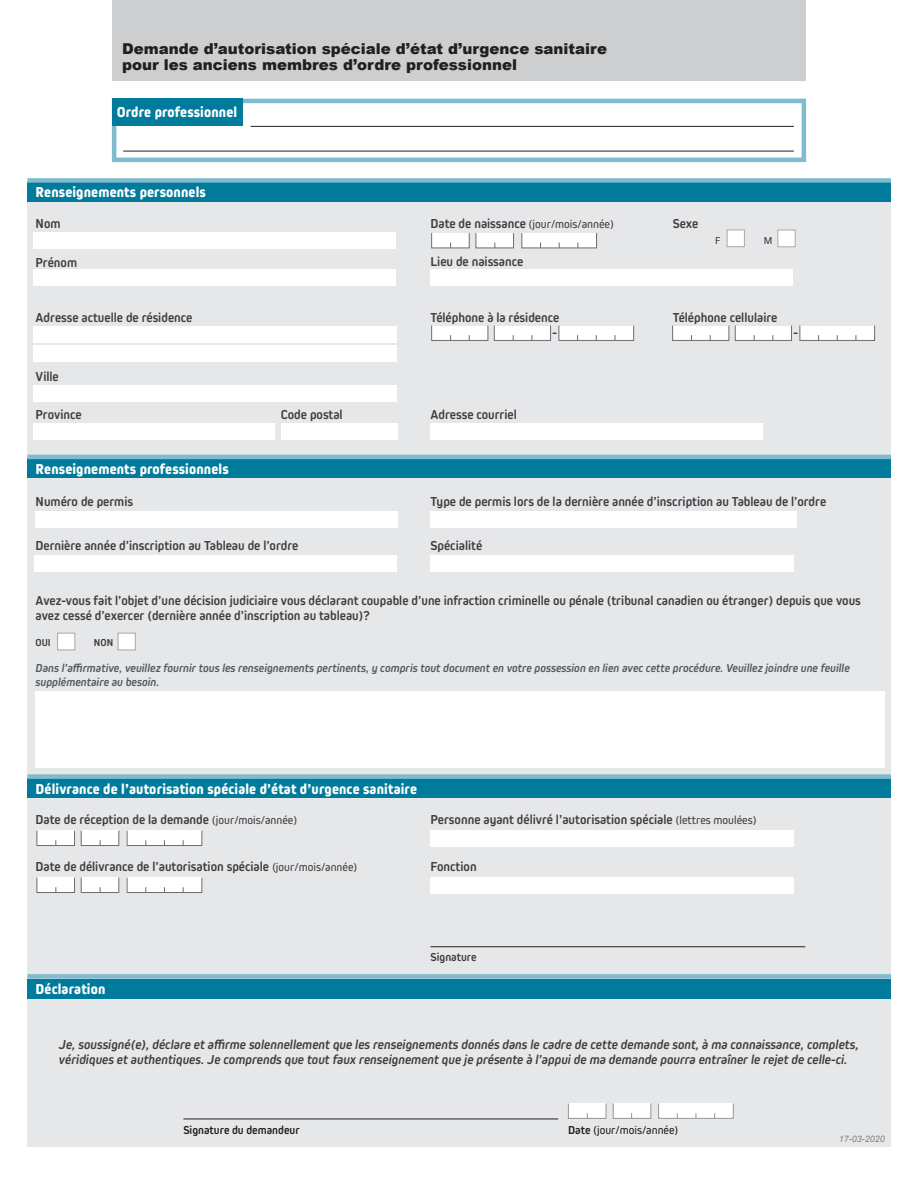
<style>
.page{position:relative;width:918px;height:1188px;background:#fff}
.page>*{position:absolute;margin:0;border:0;box-sizing:border-box;transform-origin:0 0}
.t1{font:800 15px "Kiro";letter-spacing:.01em;color:#fff}
.t2{font:900 15px/16.5px "Arial";color:#231f20}
.t3{font:700 13.5px/15.8px "Kiro";color:#3e3e3f;text-align:right}
.t4{font:italic 700 13.5px/15px "Kiro";color:#3e3e3f}
.t5{font:italic 700 12px/13.5px "Kiro";color:#57585a}
.t6{font:12px "Kiro";color:#3e3e3f}
.t7{font:12px "Kiro";color:#231f20}
.t8{font:700 12px "Kiro";color:#231f20}
.t9{font:700 12px "Kiro";color:#3e3e3f}
.t10{font:700 10.5px "Kiro";color:#3e3e3f}
.t11{font:10.5px "Kiro";color:#3e3e3f}
.t12{font:italic 9px "Arial";color:#808285}
.s1{font-weight:700;font-size:13.5px}
.s2{font-weight:400;font-size:12px}
.s3{font-weight:700}
</style>
<div class="page">
<div style="left:27px;top:202px;width:864px;height:945px;background:#e6e7e9"></div>
<div style="left:27px;top:182px;width:864px;height:20px;background:#007b9b"></div>
<div style="left:27px;top:458px;width:864px;height:20px;background:#007b9b"></div>
<div style="left:27px;top:779px;width:864px;height:19px;background:#007b9b"></div>
<div style="left:27px;top:979px;width:864px;height:20px;background:#007b9b"></div>
<div style="left:33px;top:232px;width:363px;height:17px;background:#fff"></div>
<div style="left:33px;top:269px;width:363px;height:17px;background:#fff"></div>
<div style="left:431px;top:269px;width:362px;height:17px;background:#fff"></div>
<div style="left:727px;top:230px;width:18px;height:17px;background:#fff;border:1px solid #a8a9ad"></div>
<div style="left:777px;top:230px;width:19px;height:17px;background:#fff;border:1px solid #a8a9ad"></div>
<div style="left:33px;top:326px;width:364px;height:17px;background:#fff"></div>
<div style="left:431px;top:830px;width:363px;height:17px;background:#fff"></div>
<div style="left:33px;top:385px;width:364px;height:17px;background:#fff"></div>
<div style="left:281px;top:423px;width:116px;height:17px;background:#fff"></div>
<div style="left:33px;top:423px;width:242px;height:17px;background:#fff"></div>
<div style="left:33px;top:345px;width:364px;height:17px;background:#fff"></div>
<div style="left:431px;top:423px;width:332px;height:17px;background:#fff"></div>
<div style="left:559px;top:326px;width:74px;height:14px;background:#fff"></div>
<div style="left:495px;top:326px;width:56px;height:14px;background:#fff"></div>
<div style="left:431px;top:326px;width:57px;height:14px;background:#fff"></div>
<div style="left:559px;top:325px;width:75px;height:16px;border:1px solid #6c6d70"></div>
<div style="left:494px;top:325px;width:57px;height:16px;border:1px solid #6c6d70"></div>
<div style="left:431px;top:325px;width:57px;height:16px;border:1px solid #6c6d70"></div>
<div style="left:476px;top:233px;width:38px;height:15px;background:#fff"></div>
<div style="left:431px;top:233px;width:38px;height:15px;background:#fff"></div>
<div style="left:522px;top:233px;width:75px;height:15px;background:#fff"></div>
<div style="left:81px;top:831px;width:38px;height:14px;background:#fff"></div>
<div style="left:37px;top:831px;width:38px;height:14px;background:#fff"></div>
<div style="left:81px;top:830px;width:38px;height:16px;border:1px solid #6c6d70"></div>
<div style="left:127px;top:831px;width:75px;height:14px;background:#fff"></div>
<div style="left:127px;top:830px;width:75px;height:16px;border:1px solid #6c6d70"></div>
<div style="left:37px;top:830px;width:38px;height:16px;border:1px solid #6c6d70"></div>
<div style="left:81px;top:878px;width:38px;height:14px;background:#fff"></div>
<div style="left:37px;top:878px;width:38px;height:14px;background:#fff"></div>
<div style="left:81px;top:877px;width:38px;height:16px;border:1px solid #6c6d70"></div>
<div style="left:127px;top:878px;width:75px;height:14px;background:#fff"></div>
<div style="left:127px;top:877px;width:75px;height:16px;border:1px solid #6c6d70"></div>
<div style="left:37px;top:877px;width:38px;height:16px;border:1px solid #6c6d70"></div>
<div style="left:112px;top:0;width:694px;height:81px;background:#cdced0"></div>
<div style="left:613px;top:1103px;width:38px;height:15px;background:#fff"></div>
<div style="left:568px;top:1103px;width:38px;height:15px;background:#fff"></div>
<div style="left:658px;top:1103px;width:75px;height:15px;background:#fff"></div>
<div style="left:658px;top:1103px;width:75px;height:16px;border:1px solid #939598"></div>
<div style="left:568px;top:1103px;width:38px;height:16px;border:1px solid #939598"></div>
<div style="left:613px;top:1103px;width:38px;height:16px;border:1px solid #939598"></div>
<div style="left:431px;top:877px;width:363px;height:17px;background:#fff"></div>
<div style="left:35px;top:511px;width:362px;height:17px;background:#fff"></div>
<div style="left:34px;top:555px;width:363px;height:17px;background:#fff"></div>
<div style="left:35px;top:691px;width:850px;height:77px;background:#fff"></div>
<div style="left:431px;top:511px;width:366px;height:17px;background:#fff"></div>
<div style="left:431px;top:555px;width:363px;height:17px;background:#fff"></div>
<div style="left:57px;top:633px;width:18px;height:17px;background:#fff;border:1px solid #a8a9ad"></div>
<div style="left:118px;top:633px;width:18px;height:17px;background:#fff;border:1px solid #a8a9ad"></div>
<hr style="left:183px;top:1119px;width:375px;height:1px;background:#231f20">
<hr style="left:431px;top:947px;width:374px;height:1px;background:#231f20">
<hr style="left:27px;top:455px;width:864px;height:4px;background:#80bbd0">
<div style="left:27px;top:774px;width:864px;height:5px;background:#80bbd0"></div>
<div style="left:27px;top:974px;width:864px;height:5px;background:#80bbd0"></div>
<div style="left:27px;top:178px;width:864px;height:5px;background:#80bbd0"></div>
<div style="left:112px;top:99px;width:694px;height:63px;border:4px solid #80bbd0"></div>
<div style="left:112px;top:99px;width:131px;height:27px;background:#007b9b"></div>
<hr style="left:251px;top:126px;width:543px;height:1px;background:#231f20">
<hr style="left:123px;top:151px;width:671px;height:1px;background:#231f20">
<div style="left:800px;top:326px;width:74px;height:14px;background:#fff"></div>
<div style="left:736px;top:326px;width:56px;height:14px;background:#fff"></div>
<div style="left:672px;top:326px;width:57px;height:14px;background:#fff"></div>
<div style="left:800px;top:325px;width:75px;height:16px;border:1px solid #6c6d70"></div>
<div style="left:735px;top:325px;width:57px;height:16px;border:1px solid #6c6d70"></div>
<div style="left:672px;top:325px;width:57px;height:16px;border:1px solid #6c6d70"></div>
<p class="t2" style="left:122px;top:40px;width:487px">Demande d’autorisation spéciale d’état d’urgence sanitaire pour les anciens membres d’ordre professionnel</p>
<p class="t1" style="left:117px;top:104px;width:122px">Ordre professionnel</p>
<p class="t1" style="left:36px;top:184px;width:172px">Renseignements personnels</p>
<p class="t3" style="left:36px;top:216px;width:26px">Nom</p>
<p class="t3" style="left:36px;top:254px;width:43px">Prénom</p>
<p class="t3" style="left:36px;top:309px;width:158px">Adresse actuelle de résidence</p>
<p class="t3" style="left:36px;top:368px;width:25px">Ville</p>
<p class="t3" style="left:36px;top:406px;width:48px">Province</p>
<p class="t3" style="left:281px;top:406px;width:63px">Code postal</p>
<p class="t1" style="left:36px;top:460px;width:195px">Renseignements professionnels</p>
<p class="t3" style="left:36px;top:493px;width:99px">Numéro de permis</p>
<p class="t3" style="left:36px;top:538px;width:264px">Dernière année d’inscription au Tableau de l’ordre</p>
<p class="t6" style="left:431px;top:217px;width:185px"><span class="s1">Date de naissance</span> (jour/mois/année)</p>
<p class="t3" style="left:431px;top:253px;width:94px">Lieu de naissance</p>
<p class="t3" style="left:431px;top:309px;width:130px">Téléphone à la résidence -</p>
<p class="t3" style="left:431px;top:406px;width:88px">Adresse courriel</p>
<p class="t3" style="left:673px;top:216px;width:27px">Sexe</p>
<p class="t11" style="left:715px;top:234px;width:7px">F</p>
<p class="t11" style="left:764px;top:234px;width:10px">M</p>
<p class="t3" style="left:673px;top:309px;width:106px">Téléphone cellulaire</p>
<p class="t3" style="left:793px;top:325px;width:6px">-</p>
<p class="t3" style="left:431px;top:493px;width:397px">Type de permis lors de la dernière année d’inscription au Tableau de l’ordre</p>
<p class="t3" style="left:431px;top:538px;width:53px">Spécialité</p>
<p class="t3" style="left:36px;top:593px;width:827px;line-height:15px;text-align:left">Avez-vous fait l’objet d’une décision judiciaire vous déclarant coupable d’une infraction criminelle ou pénale (tribunal canadien ou étranger) depuis que vous avez cessé d’exercer (dernière année d’inscription au tableau)?</p>
<p class="t10" style="left:36px;top:636px;width:17px">OUI</p>
<p class="t10" style="left:94px;top:636px;width:21px">NON</p>
<p class="t5" style="left:36px;top:661px;width:816px">Dans l’affirmative, veuillez fournir tous les renseignements pertinents, y compris tout document en votre possession en lien avec cette procédure. Veuillez joindre une feuille supplémentaire au besoin.</p>
<p class="t1" style="left:36px;top:780px;width:383px">Délivrance de l’autorisation spéciale d’état d’urgence sanitaire</p>
<p class="t3" style="left:36px;top:812px;width:263px">Date de réception de la demande <span class="s2">(jour/mois/année)</span></p>
<p class="t3" style="left:36px;top:858px;width:323px">Date de délivrance de l’autorisation spéciale <span class="s2">(jour/mois/année)</span></p>
<p class="t3" style="left:431px;top:812px;width:328px">Personne ayant délivré l’autorisation spéciale <span class="s2">(lettres moulées)</span></p>
<p class="t3" style="left:431px;top:858px;width:48px">Fonction</p>
<p class="t1" style="left:36px;top:980px;width:71px">Déclaration</p>
<p class="t9" style="left:431px;top:950px;width:48px">Signature</p>
<p class="t4" style="left:59px;top:1037px;width:801px">Je, soussigné(e), déclare et affirme solennellement que les renseignements donnés dans le cadre de cette demande sont, à ma connaissance, complets, véridiques et authentiques. Je comprends que tout faux renseignement que je présente à l’appui de ma demande pourra entraîner le rejet de celle-ci.</p>
<p class="t8" style="left:183px;top:1123px;width:118px">Signature du demandeur</p>
<p class="t7" style="left:568px;top:1123px;width:112px"><span class="s3">Date</span> (jour/mois/année)</p>
<p class="t12" style="left:839px;top:1133px;width:48px">17-03-2020</p>
</div>
